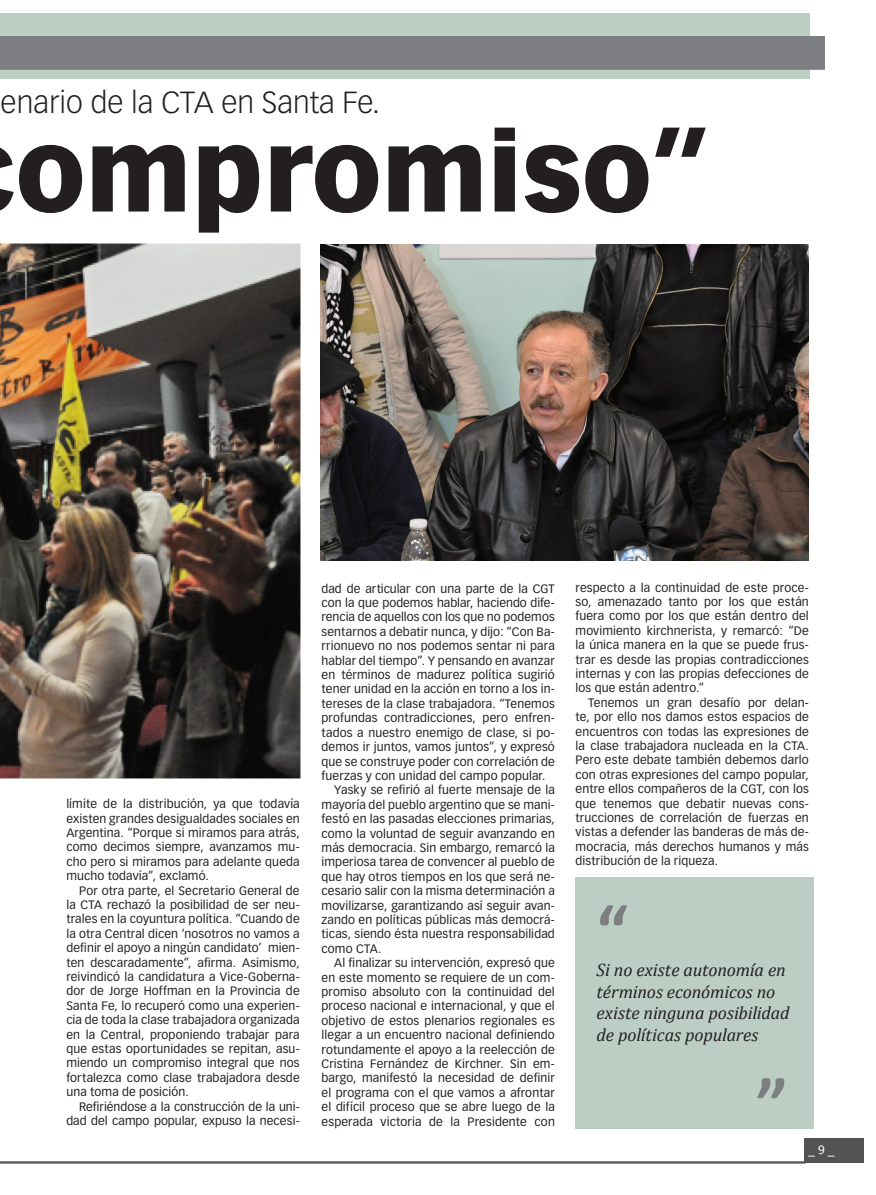
<style>
.page{position:relative;width:876px;height:1195px;background:#fff}
.page>*{position:absolute;margin:0;border:0;box-sizing:border-box;transform-origin:0 0}
.t1{font:900 108px "Vectora LH";color:#231f20}
.en_comillas{font:700 72px "Calibri";color:#7c7e81}
.t2{font:300 30px "Vectora LH";color:#231f20}
.en_comillas-2{font:italic 18px/21.6px "Cambria";letter-spacing:-.01em;color:#231f20}
.t3{font:13.5px "Calibri";color:#fff}
.Texto_Columnas{font:12px/14.4px "Vectora LH";letter-spacing:.01em;color:#231f20;text-align:justify}
</style>
<div class="page">
<div style="left:0;top:13px;width:809px;height:66px;background:#bccec3"></div>
<img style="left:321px;top:244px;width:487px;height:316px">
<div style="left:575px;top:877px;width:239px;height:251px;background:#bccec3"></div>
<hr style="left:0;top:1161px;width:806px;height:1px;background:#231f20">
<hr style="left:0;top:1163px;width:806px;height:1px;background:#231f20">
<div style="left:0;top:36px;width:825px;height:34px;background:#7c7e81"></div>
<img style="left:0;top:243px;width:300px;height:535px">
<div style="left:804px;top:1139px;width:59px;height:24px;background:#535355"></div>
<h3 class="t2" style="left:1px;top:85px;width:381px">enario de la CTA en Santa Fe.</h3>
<h1 class="t1" style="left:16px;top:105px;width:696px">ompromiso”</h1>
<p class="Texto_Columnas" style="left:66px;top:797px;width:235px">límite de la distribución, ya que todavía existen grandes desigualdades sociales en Argentina. “Porque si miramos para atrás, como decimos siempre, avanzamos mu&shy;cho pero si miramos para adelante queda mucho todavía”, exclamó.</p>
<p class="Texto_Columnas" style="left:66px;top:883px;width:235px;text-indent:13px">Por otra parte, el Secretario General de la CTA rechazó la posibilidad de ser neu&shy;trales en la coyuntura política. “Cuando de la otra Central dicen ‘nosotros no vamos a definir el apoyo a ningún candidato’ mien&shy;ten descaradamente”, afirma. Asimismo, reivindicó la candidatura a Vice-Goberna&shy;dor de Jorge Hoffman en la Provincia de Santa Fe, lo recuperó como una experien&shy;cia de toda la clase trabajadora organizada en la Central, proponiendo trabajar para que estas oportunidades se repitan, asu&shy;miendo un compromiso integral que nos fortalezca como clase trabajadora desde una toma de posición.</p>
<p class="Texto_Columnas" style="left:66px;top:1099px;width:235px;text-align:right">Refiriéndose a la construcción de la uni&shy;dad del campo popular, expuso la necesi-</p>
<p class="Texto_Columnas" style="left:322px;top:581px;width:235px">dad de articular con una parte de la CGT con la que podemos hablar, haciendo dife&shy;rencia de aquellos con los que no podemos sentarnos a debatir nunca, y dijo: “Con Ba&shy;rrionuevo no nos podemos sentar ni para hablar del tiempo”. Y pensando en avanzar en términos de madurez política sugirió tener unidad en la acción en torno a los in&shy;tereses de la clase trabajadora. “Tenemos profundas contradicciones, pero enfren&shy;tados a nuestro enemigo de clase, si po&shy;demos ir juntos, vamos juntos”, y expresó que se construye poder con correlación de fuerzas y con unidad del campo popular.</p>
<p class="Texto_Columnas" style="left:322px;top:783px;width:235px;text-indent:13px">Yasky se refirió al fuerte mensaje de la mayoría del pueblo argentino que se mani&shy;festó en las pasadas elecciones primarias, como la voluntad de seguir avanzando en más democracia. Sin embargo, remarcó la imperiosa tarea de convencer al pueblo de que hay otros tiempos en los que será ne&shy;cesario salir con la misma determinación a movilizarse, garantizando así seguir avan&shy;zando en políticas públicas más democrá&shy;ticas, siendo ésta nuestra responsabilidad como CTA.</p>
<p class="Texto_Columnas" style="left:322px;top:956px;width:235px;text-indent:13px">Al finalizar su intervención, expresó que en este momento se requiere de un com&shy;promiso absoluto con la continuidad del proceso nacional e internacional, y que el objetivo de estos plenarios regionales es llegar a un encuentro nacional definiendo rotundamente el apoyo a la reelección de Cristina Fernández de Kirchner. Sin em&shy;bargo, manifestó la necesidad de definir el programa con el que vamos a afrontar el difícil proceso que se abre luego de la esperada victoria de la Presidente con</p>
<p class="Texto_Columnas" style="left:575px;top:580px;width:235px">respecto a la continuidad de este proce&shy;so, amenazado tanto por los que están fuera como por los que están dentro del movimiento kirchnerista, y remarcó: “De la única manera en la que se puede frus&shy;trar es desde las propias contradicciones internas y con las propias defecciones de los que están adentro.”</p>
<p class="Texto_Columnas" style="left:575px;top:695px;width:235px;text-indent:13px">Tenemos un gran desafío por delan&shy;te, por ello nos damos estos espacios de encuentros con todas las expresiones de la clase trabajadora nucleada en la CTA.<br>Pero este debate también debemos darlo con otras expresiones del campo popular, entre ellos compañeros de la CGT, con los que tenemos que debatir nuevas cons&shy;trucciones de correlación de fuerzas en vistas a defender las banderas de más de&shy;mocracia, más derechos humanos y más distribución de la riqueza.</p>
<p class="en_comillas" style="left:597px;top:884px;width:33px">“</p>
<p class="en_comillas-2" style="left:597px;top:958px;width:194px">Si no existe autonomía en términos económicos no existe ninguna posibilidad de políticas populares</p>
<p class="en_comillas" style="left:756px;top:1057px;width:33px">”</p>
<p class="t3" style="left:808px;top:1141px;width:28px">_ 9 _</p>
</div>
